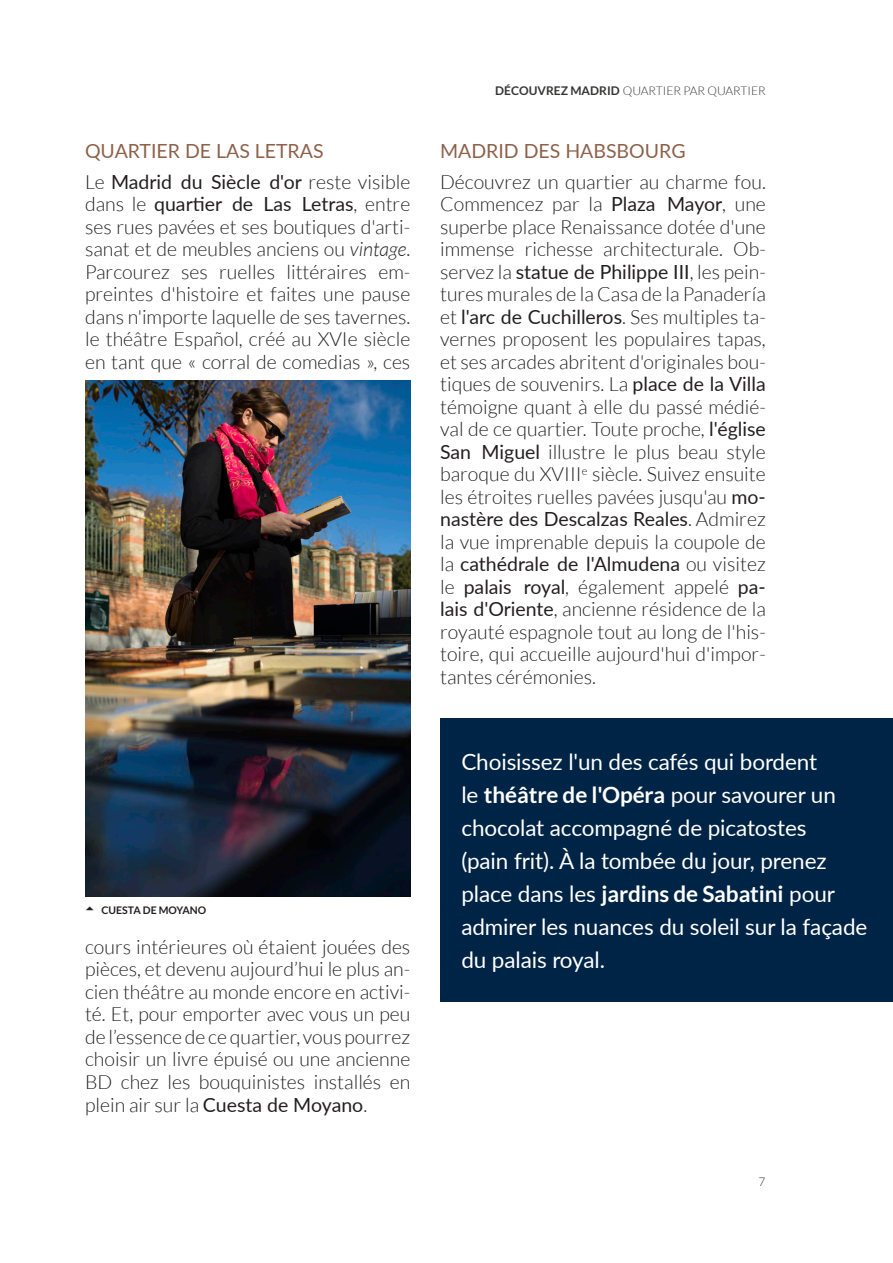
<style>
.page{position:relative;width:893px;height:1263px;background:#fff}
.page>*{position:absolute;margin:0;border:0;box-sizing:border-box;transform-origin:0 0}
.Destacado{font:22.5px/33px "Lato";letter-spacing:-.005em;color:#fff}
.Body{font:300 19.5px/22.5px "Lato";color:#231f20;text-align:justify}
.t1{font:19.5px "Lato";color:#8d614a}
.t2{font:300 12px "Lato";color:#353534}
.t3{font:700 10.5px "Lato";color:#231f20}
.s1{font-weight:400}
.s2{font-style:italic}
.s3{font-weight:700}
</style>
<div class="page">
<img style="left:85px;top:380px;width:325px;height:517px">
<div style="left:440px;top:719px;width:453px;height:283px;background:#002445"></div>
<h3 class="t1" style="left:85px;top:137px;width:240px">QUARTIER DE LAS LETRAS</h3>
<p class="Body" style="left:85px;top:171px;width:327px">Le <span class="s1">Madrid du Siècle d'or</span> reste visible dans le <span class="s1">quartier de Las Letras</span>, entre ses rues pavées et ses boutiques d'arti&shy;sanat et de meubles anciens ou <span class="s2">vintage</span>.<br>Parcourez ses ruelles littéraires em&shy;preintes d'histoire et faites une pause dans n'importe laquelle de ses tavernes. le théâtre Español, créé au XVIe siècle en tant que « corral de comedias », ces</p>
<p class="t3" style="left:102px;top:904px;width:106px">CUESTA DE MOYANO</p>
<p class="Body" style="left:85px;top:936px;width:327px">cours intérieures où étaient jouées des pièces, et devenu aujourd’hui le plus an&shy;cien théâtre au monde encore en activi&shy;té. Et, pour emporter avec vous un peu de l’essence de ce quartier, vous pourrez choisir un livre épuisé ou une ancienne BD chez les bouquinistes installés en plein air sur la <span class="s1">Cuesta de Moyano</span>.</p>
<p class="t2" style="left:495px;top:84px;width:272px"><span class="s3">DÉCOUVREZ MADRID</span> QUARTIER PAR QUARTIER</p>
<h3 class="t1" style="left:440px;top:137px;width:247px">MADRID DES HABSBOURG</h3>
<p class="Body" style="left:440px;top:171px;width:327px">Découvrez un quartier au charme fou.<br>Commencez par la <span class="s1">Plaza Mayor</span>, une superbe place Renaissance dotée d'une immense richesse architecturale. Ob&shy;servez la <span class="s1">statue de Philippe III</span>, les pein&shy;tures murales de la Casa de la Panadería et <span class="s1">l'arc de Cuchilleros</span>. Ses multiples ta&shy;vernes proposent les populaires tapas, et ses arcades abritent d'originales bou&shy;tiques de souvenirs. La <span class="s1">place de la Villa </span>témoigne quant à elle du passé médié&shy;val de ce quartier. Toute proche, <span class="s1">l'église San Miguel</span> illustre le plus beau style baroque du XVIII<sup>e</sup> siècle. Suivez ensuite les étroites ruelles pavées jusqu'au <span class="s1">mo&shy;nastère des Descalzas Reales</span>. Admirez la vue imprenable depuis la coupole de la <span class="s1">cathédrale de l'Almudena</span> ou visitez le <span class="s1">palais royal</span>, également appelé <span class="s1">pa&shy;lais d'Oriente</span>, ancienne résidence de la royauté espagnole tout au long de l'his&shy;toire, qui accueille aujourd'hui d'impor&shy;tantes cérémonies.</p>
<p class="Destacado" style="left:461px;top:745px;width:408px">Choisissez l'un des cafés qui bordent<br>le <span class="s3">théâtre de l'Opéra</span> pour savourer un chocolat accompagné de picatostes<br>(pain frit). À la tombée du jour, prenez place dans les <span class="s3">jardins de Sabatini</span> pour admirer les nuances du soleil sur la façade du palais royal.</p>
<p class="t2" style="left:758px;top:1175px;width:8px">7</p>
</div>
